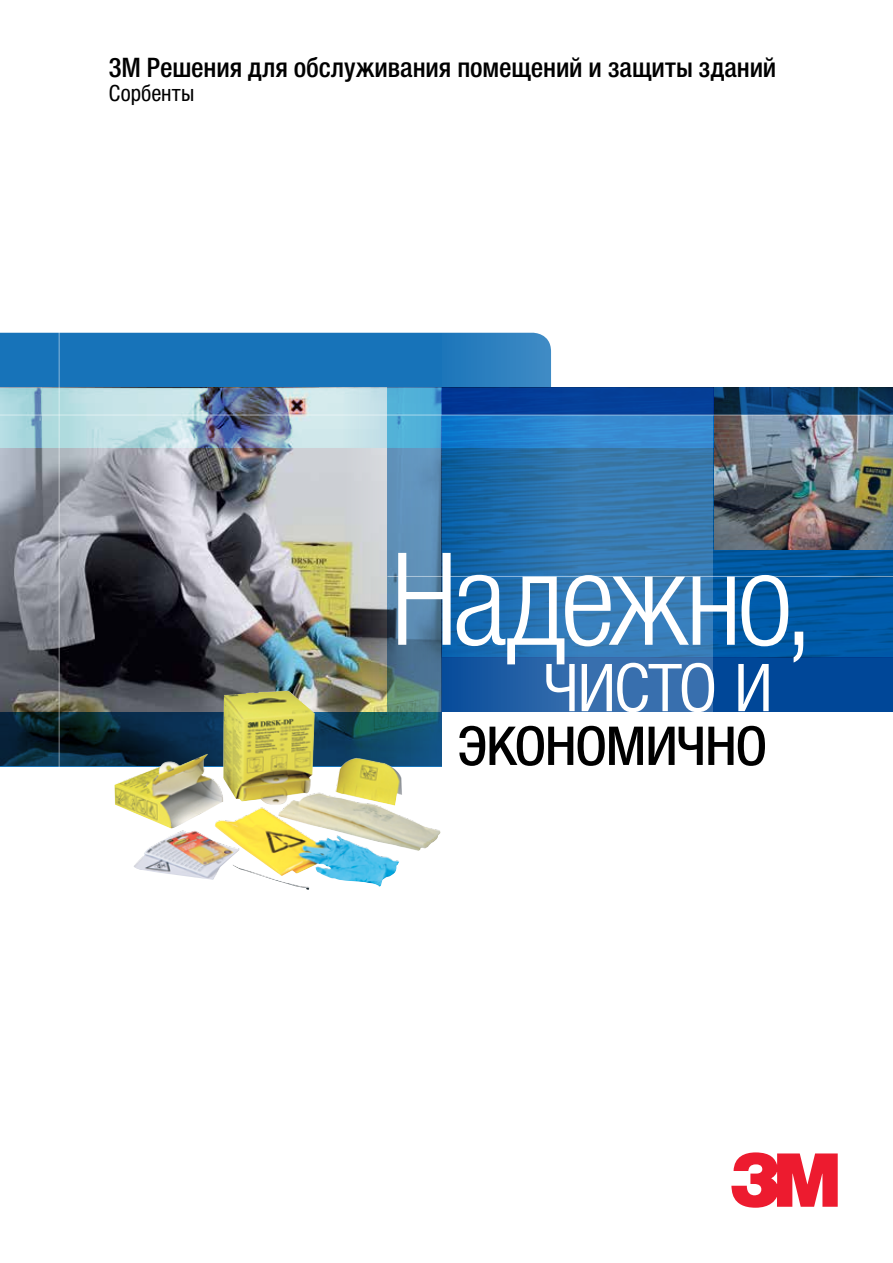
<style>
.page{position:relative;width:893px;height:1263px;background:#fff}
.page>*{position:absolute;margin:0;border:0;box-sizing:border-box;transform-origin:0 0}
.t1{font:300 condensed 129.15px "Helvetica Neue LTCYR";letter-spacing:-.04em;color:#fff}
.t2{font:300 condensed 89.4px "Helvetica Neue LTCYR";letter-spacing:-.035em;color:#fff}
.t3{font:condensed 71.7px "Helvetica Neue LTCYR";letter-spacing:-.03em;color:#000}
.t4{font:500 condensed 27px "Helvetica Neue LTCYR";color:#000}
.t5{font:condensed 22.5px "Helvetica Neue LTCYR";color:#000}
</style>
<div class="page">
<svg style="left:731px;top:1152px;width:107px;height:56px"></svg>
<div style="left:0;top:333px;width:442px;height:55px;background:#1773b9"></div>
<img style="left:0;top:448px;width:387px;height:264px">
<img style="left:712px;top:448px;width:181px;height:210px">
<div style="left:442px;top:658px;width:451px;height:54px;background:#004798"></div>
<svg style="left:0;top:712px;width:442px;height:54px"></svg>
<svg style="left:387px;top:448px;width:55px;height:264px;fill:#5e8fb6"></svg>
<img style="left:0;top:388px;width:714px;height:60px">
<svg style="left:442px;top:332px;width:270px;height:380px"></svg>
<img style="left:714px;top:416px;width:179px;height:134px">
<svg style="left:442px;top:388px;width:451px;height:27px;fill:#053e96"></svg>
<img style="left:114px;top:690px;width:327px;height:186px">
<hr style="left:0;top:415px;width:893px;height:1px;background:#fff">
<hr style="left:59px;top:319px;width:1px;height:461px;background:#fff">
<hr style="left:387px;top:576px;width:506px;height:1px;background:#fff">
<p class="t4" style="left:109px;top:52px;width:669px">3М Решения для обслуживания помещений и защиты зданий</p>
<p class="t5" style="left:109px;top:80px;width:87px">Сорбенты</p>
<h1 class="t1" style="left:391px;top:529px;width:425px">Надежно,</h1>
<h2 class="t2" style="left:542px;top:631px;width:233px">чисто и</h2>
<h3 class="t3" style="left:457px;top:701px;width:312px">экономично</h3>
</div>
